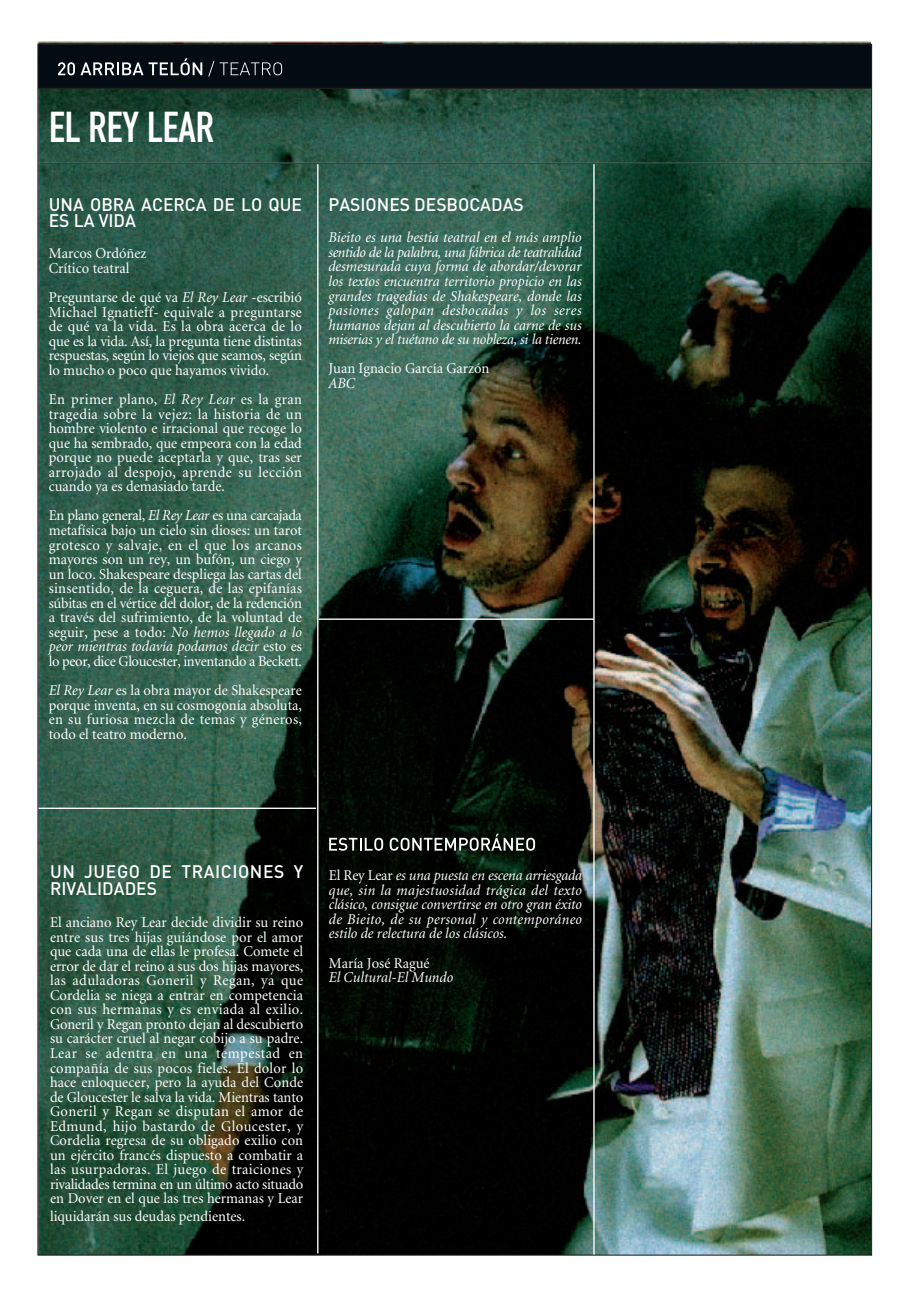
<style>
.page{position:relative;width:915px;height:1297px;background:#fff}
.page>*{position:absolute;margin:0;border:0;box-sizing:border-box;transform-origin:0 0}
.t1{font:42.6px "DIN Engschrift";color:#fff}
.t2{font:500 18px/16.5px "DIN";color:#fff;scale:.96 1}
.t3{font:500 18px/17.2px "DIN";letter-spacing:.035em;color:#fff;scale:.96 1}
.t4{font:15px/14.5px "Minion";color:#fff;text-align:justify;scale:.96 1}
.t5{font:italic 15px/14.5px "Minion";color:#fff;text-align:justify;scale:.96 1}
.s1{font-style:italic}
.s2{font-style:normal}
</style>
<div class="page">
<img style="left:38px;top:41px;width:832px;height:1213px">
<div style="left:38px;top:45px;width:833px;height:43px;background:#030b13"></div>
<hr style="left:38px;top:88px;width:833px;height:1px;background:#231f20">
<hr style="left:39px;top:163px;width:830px;height:1px;background:#231f20">
<hr style="left:318px;top:618px;width:275px;height:2px;background:#fff">
<hr style="left:37px;top:808px;width:279px;height:1px;background:#fff">
<hr style="left:317px;top:164px;width:1px;height:1089px;background:#fff">
<hr style="left:593px;top:164px;width:1px;height:1091px;background:#fff">
<svg style="left:58px;top:58px;width:144px;height:17px"></svg>
<svg style="left:208px;top:61px;width:74px;height:16px"></svg>
<svg style="left:329px;top:838px;width:54px;height:13px"></svg>
<svg style="left:389px;top:834px;width:146px;height:17px"></svg>
<h1 class="t1" style="left:49px;top:102px;width:166px">EL REY LEAR</h1>
<p class="t2" style="left:49px;top:196px;width:265px">UNA OBRA ACERCA DE LO QUE<br>ES LA VIDA</p>
<p class="t4" style="left:49px;top:247px;width:103px">Marcos Ordóñez<br>Crítico teatral</p>
<p class="t4" style="left:49px;top:291px;width:265px">Preguntarse de qué va <span class="s1">El Rey Lear</span> -escribió Michael Ignatieff- equivale a preguntarse de qué va la vida. Es la obra acerca de lo que es la vida. Así, la pregunta tiene distintas respuestas, según lo viejos que seamos, según lo mucho o poco que hayamos vivido.</p>
<p class="t4" style="left:49px;top:392px;width:265px">En primer plano, <span class="s1">El Rey Lear</span> es la gran tragedia sobre la vejez: la historia de un hombre violento e irracional que recoge lo que ha sembrado, que empeora con la edad porque no puede aceptarla y que, tras ser arrojado al despojo, aprende su lección cuando ya es demasiado tarde.</p>
<p class="t4" style="left:49px;top:509px;width:265px">En plano general, <span class="s1">El Rey Lear</span> es una carcajada metafísica bajo un cielo sin dioses: un tarot grotesco y salvaje, en el que los arcanos mayores son un rey, un bufón, un ciego y un loco. Shakespeare despliega las cartas del sinsentido, de la ceguera, de las epifanías súbitas en el vértice del dolor, de la redención a través del sufrimiento, de la voluntad de seguir, pese a todo: <span class="s1">No hemos llegado a lo peor mientras todavía podamos decir</span> esto es lo peor, dice Gloucester, inventando a Beckett.</p>
<p class="t4" style="left:49px;top:683px;width:265px"><span class="s1">El Rey Lear</span> es la obra mayor de Shakespeare porque inventa, en su cosmogonía absoluta, en su furiosa mezcla de temas y géneros, todo el teatro moderno.</p>
<p class="t2" style="left:328px;top:195px;width:205px">PASIONES DESBOCADAS</p>
<p class="t5" style="left:328px;top:231px;width:265px">Bieito es una bestia teatral en el más amplio sentido de la palabra, una fábrica de teatralidad desmesurada cuya forma de abordar/devorar los textos encuentra territorio propicio en las grandes tragedias de Shakespeare, donde las pasiones galopan desbocadas y los seres humanos dejan al descubierto la carne de sus miserias y el tuétano de su nobleza, si la tienen.</p>
<p class="t4" style="left:328px;top:362px;width:169px">Juan Ignacio García Garzón</p>
<p class="t5" style="left:328px;top:376px;width:29px">ABC</p>
<p class="t3" style="left:50px;top:862px;width:265px">UN JUEGO DE TRAICIONES Y<br>RIVALIDADES</p>
<p class="t4" style="left:50px;top:915px;width:265px">El anciano Rey Lear decide dividir su reino entre sus tres hijas guiándose por el amor que cada una de ellas le profesa. Comete el error de dar el reino a sus dos hijas mayores, las aduladoras Goneril y Regan, ya que Cordelia se niega a entrar en competencia con sus hermanas y es enviada al exilio.<br>Goneril y Regan pronto dejan al descubierto su carácter cruel al negar cobijo a su padre.<br>Lear se adentra en una tempestad en compañía de sus pocos fieles. El dolor lo hace enloquecer, pero la ayuda del Conde de Gloucester le salva la vida. Mientras tanto Goneril y Regan se disputan el amor de Edmund, hijo bastardo de Gloucester, y Cordelia regresa de su obligado exilio con un ejército francés dispuesto a combatir a las usurpadoras. El juego de traiciones y rivalidades termina en un último acto situado en Dover en el que las tres hermanas y Lear</p>
<p class="t4" style="left:50px;top:1209px;width:205px">liquidarán sus deudas pendientes.</p>
<p class="t5" style="left:329px;top:869px;width:265px"><span class="s2">El Rey Lear</span> es una puesta en escena arriesgada que, sin la majestuosidad trágica del texto clásico, consigue convertirse en otro gran éxito de Bieito, de su personal y contemporáneo estilo de relectura de los clásicos.</p>
<p class="t4" style="left:329px;top:956px;width:106px">María José Ragué</p>
<p class="t5" style="left:329px;top:970px;width:131px">El Cultural-El Mundo</p>
</div>
